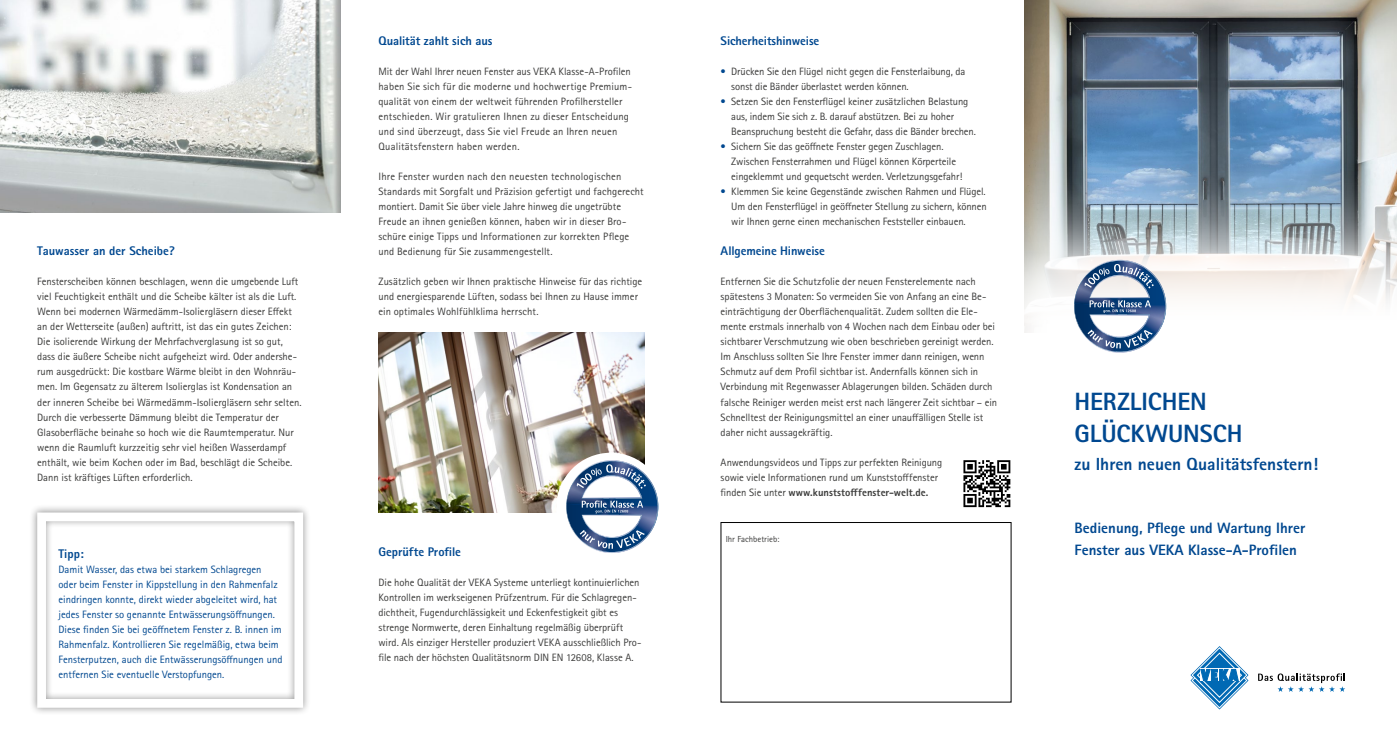
<style>
.page{position:relative;width:1397px;height:745px;background:#fff}
.page>*{position:absolute;margin:0;border:0;box-sizing:border-box;transform-origin:0 0}
.t1{font:800 25px/32.5px "Rotis Sans Serif Std";letter-spacing:-.005em;color:#004890}
.t2{font:800 17.5px "Rotis Sans Serif Std";color:#004890}
.t3{font:800 15px/22.5px "Rotis Sans Serif Std";color:#004890}
.t4{font:800 12.5px "Rotis Sans Serif Std";letter-spacing:-.005em;color:#004890}
.t5{font:10.62px/15px "Rotis Sans Serif Std";color:#3b3b3a}
.t6{font:10.62px/15px "Rotis Sans Serif Std";color:#004890}
.t7{font:8.75px "Rotis Sans Serif Std";color:#3b3b3a}
.s1{color:#004890}
.s2{font-weight:800}
</style>
<div class="page">
<img style="left:1024px;top:0;width:372px;height:161px">
<svg style="left:1024px;top:161px;width:372px;height:172px"></svg>
<div style="left:29px;top:504px;width:282px;height:211px;background:#000;opacity:.45"></div>
<div style="left:37px;top:512px;width:266px;height:195px;border:9px solid #fff"></div>
<img style="left:0;top:0;width:340px;height:212px">
<img style="left:378px;top:332px;width:266px;height:180px">
<div style="left:556px;top:452px;width:109px;height:109px;background:#fff;border-radius:50%"></div>
<svg style="left:1190px;top:646px;width:58px;height:63px"></svg>
<svg style="left:1258px;top:673px;width:86px;height:18px"></svg>
<svg style="left:1073px;top:260px;width:92px;height:92px"></svg>
<svg style="left:565px;top:460px;width:93px;height:92px"></svg>
<svg style="left:963px;top:460px;width:48px;height:48px"></svg>
<svg style="left:963px;top:460px;width:47px;height:47px"></svg>
<div style="left:720px;top:522px;width:291px;height:180px;border:1px solid #000"></div>
<p class="t4" style="left:37px;top:243px;width:139px">Tauwasser an der Scheibe?</p>
<p class="t5" style="left:37px;top:274px;width:266px">Fensterscheiben können beschlagen, wenn die umgebende Luft viel Feuchtigkeit enthält und die Scheibe kälter ist als die Luft.<br>Wenn bei modernen Wärmedämm-Isoliergläsern dieser Effekt an der Wetterseite (außen) auftritt, ist das ein gutes Zeichen:<br>Die isolierende Wirkung der Mehrfachverglasung ist so gut, dass die äußere Scheibe nicht aufgeheizt wird. Oder andershe&shy;rum ausgedrückt: Die kostbare Wärme bleibt in den Wohnräu&shy;men. Im Gegensatz zu älterem Isolierglas ist Kondensation an der inneren Scheibe bei Wärmedämm-Isoliergläsern sehr selten.<br>Durch die verbesserte Dämmung bleibt die Temperatur der Glasoberfläche beinahe so hoch wie die Raumtemperatur. Nur wenn die Raumluft kurzzeitig sehr viel heißen Wasserdampf enthält, wie beim Kochen oder im Bad, beschlägt die Scheibe.<br>Dann ist kräftiges Lüften erforderlich.</p>
<p class="t4" style="left:58px;top:545px;width:27px">Tipp:</p>
<p class="t6" style="left:58px;top:561px;width:225px">Damit Wasser, das etwa bei starkem Schlagregen oder beim Fenster in Kippstellung in den Rahmenfalz eindringen konnte, direkt wieder abgeleitet wird, hat jedes Fenster so genannte Entwässerungsöffnungen.<br>Diese finden Sie bei geöffnetem Fenster z. B. innen im Rahmenfalz. Kontrollieren Sie regelmäßig, etwa beim Fensterputzen, auch die Entwässerungsöffnungen und entfernen Sie eventuelle Verstopfungen.</p>
<p class="t4" style="left:378px;top:33px;width:115px">Qualität zahlt sich aus</p>
<p class="t5" style="left:378px;top:64px;width:255px">Mit der Wahl Ihrer neuen Fenster aus VEKA Klasse-A-Profilen haben Sie sich für die moderne und hochwertige Premium&shy;qualität von einem der weltweit führenden Profilhersteller entschieden. Wir gratulieren Ihnen zu dieser Entscheidung und sind überzeugt, dass Sie viel Freude an Ihren neuen Qualitätsfenstern haben werden.</p>
<p class="t5" style="left:378px;top:169px;width:267px">Ihre Fenster wurden nach den neuesten technologischen Standards mit Sorgfalt und Präzision gefertigt und fachgerecht montiert. Damit Sie über viele Jahre hinweg die ungetrübte Freude an ihnen genießen können, haben wir in dieser Bro&shy;schüre einige Tipps und Informationen zur korrekten Pflege und Bedienung für Sie zusammengestellt.</p>
<p class="t5" style="left:378px;top:274px;width:265px">Zusätzlich geben wir Ihnen praktische Hinweise für das richtige und energiesparende Lüften, sodass bei Ihnen zu Hause immer ein optimales Wohlfühlklima herrscht.</p>
<p class="t4" style="left:378px;top:543px;width:84px">Geprüfte Profile</p>
<p class="t5" style="left:378px;top:574px;width:264px">Die hohe Qualität der VEKA Systeme unterliegt kontinuierlichen Kontrollen im werkseigenen Prüfzentrum. Für die Schlagregen&shy;dichtheit, Fugendurchlässigkeit und Eckenfestigkeit gibt es strenge Normwerte, deren Einhaltung regelmäßig überprüft wird. Als einziger Hersteller produziert VEKA ausschließlich Pro&shy;file nach der höchsten Qualitätsnorm DIN EN 12608, Klasse A.</p>
<p class="t4" style="left:720px;top:33px;width:100px">Sicherheitshinweise</p>
<p class="t5" style="left:731px;top:64px;width:236px;text-indent:-11px"><span class="s1">•</span> Drücken Sie den Flügel nicht gegen die Fensterlaibung, da sonst die Bänder überlastet werden können.</p>
<p class="t5" style="left:731px;top:94px;width:246px;text-indent:-11px"><span class="s1">•</span> Setzen Sie den Fensterflügel keiner zusätzlichen Belastung aus, indem Sie sich z. B. darauf abstützen. Bei zu hoher<br>Beanspruchung besteht die Gefahr, dass die Bänder brechen.</p>
<p class="t5" style="left:731px;top:139px;width:232px;text-indent:-11px"><span class="s1">•</span> Sichern Sie das geöffnete Fenster gegen Zuschlagen.<br>Zwischen Fensterrahmen und Flügel können Körperteile eingeklemmt und gequetscht werden. Verletzungsgefahr!</p>
<p class="t5" style="left:731px;top:184px;width:257px;text-align:justify;text-indent:-11px"><span class="s1">•</span> Klemmen Sie keine Gegenstände zwischen Rahmen und Flügel.<br>Um den Fensterflügel in geöffneter Stellung zu sichern, können wir Ihnen gerne einen mechanischen Feststeller einbauen.</p>
<p class="t4" style="left:720px;top:243px;width:106px">Allgemeine Hinweise</p>
<p class="t5" style="left:720px;top:274px;width:278px">Entfernen Sie die Schutzfolie der neuen Fensterelemente nach spätestens 3 Monaten: So vermeiden Sie von Anfang an eine Be&shy;einträchtigung der Oberflächenqualität. Zudem sollten die Ele&shy;mente erstmals innerhalb von 4 Wochen nach dem Einbau oder bei sichtbarer Verschmutzung wie oben beschrieben gereinigt werden.<br>Im Anschluss sollten Sie Ihre Fenster immer dann reinigen, wenn Schmutz auf dem Profil sichtbar ist. Andernfalls können sich in Verbindung mit Regenwasser Ablagerungen bilden. Schäden durch falsche Reiniger werden meist erst nach längerer Zeit sichtbar – ein Schnelltest der Reinigungsmittel an einer unauffälligen Stelle ist daher nicht aussagekräftig.</p>
<p class="t5" style="left:720px;top:454px;width:223px">Anwendungsvideos und Tipps zur perfekten Reinigung sowie viele Informationen rund um Kunststofffenster finden Sie unter <span class="s2">www.kunststofffenster-welt.de.</span></p>
<p class="t7" style="left:725px;top:533px;width:55px">Ihr Fachbetrieb:</p>
<h1 class="t1" style="left:1074px;top:384px;width:169px">HERZLICHEN<br>GLÜCKWUNSCH</h1>
<h2 class="t2" style="left:1074px;top:452px;width:245px">zu Ihren neuen Qualitätsfenstern!</h2>
<h3 class="t3" style="left:1074px;top:516px;width:232px">Bedienung, Pflege und Wartung Ihrer<br>Fenster aus VEKA Klasse-A-Profilen</h3>
</div>
